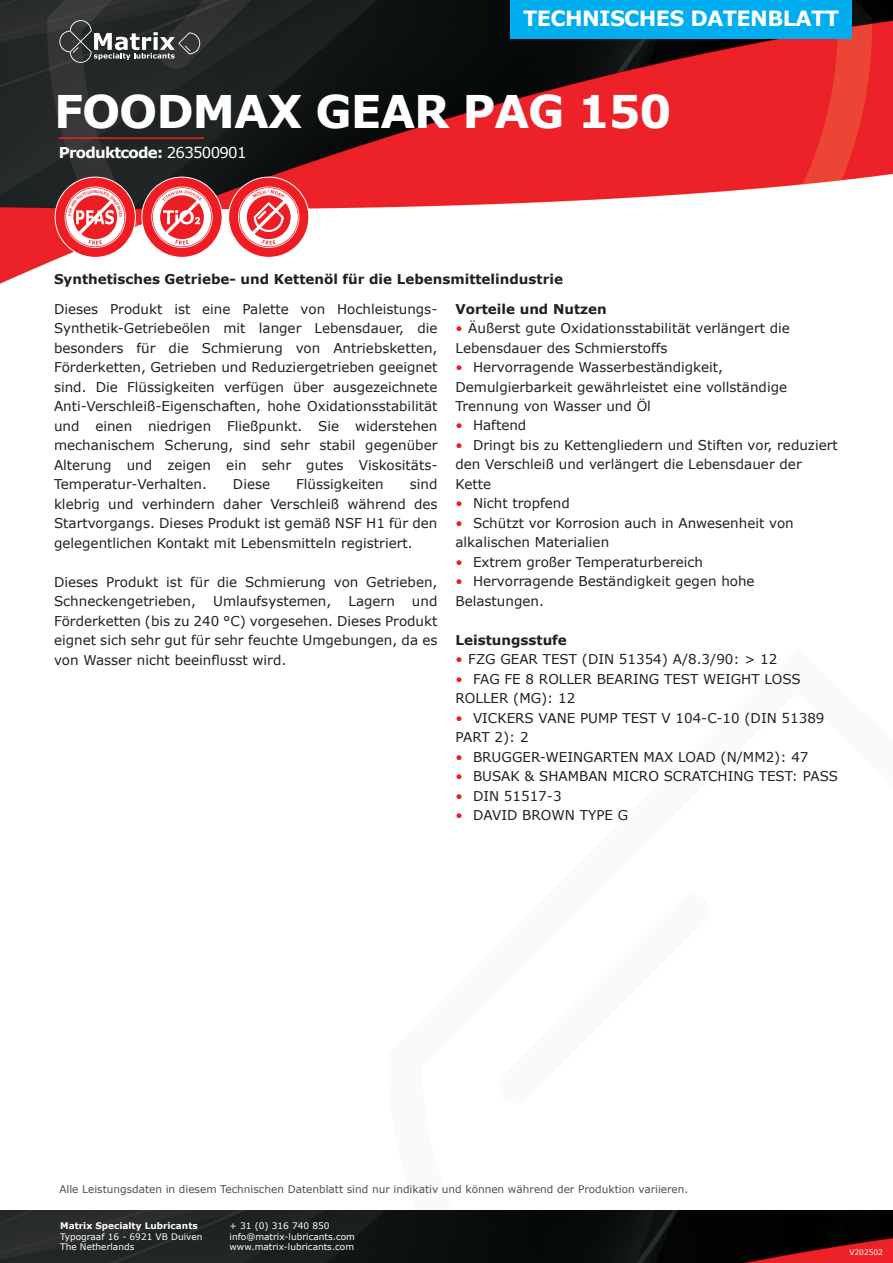
<style>
.page{position:relative;width:893px;height:1263px;background:#fff}
.page>*{position:absolute;margin:0;border:0;box-sizing:border-box;transform-origin:0 0}
.t1{font:700 45px "Verdana";letter-spacing:-.025em;color:#fff}
.t2{font:700 21px "Verdana";letter-spacing:-.03em;color:#fff}
.t3{font:700 15px "Verdana";letter-spacing:-.05em;color:#fff}
.t4{font:13.5px/19.5px "Verdana";color:#231f20}
.t5{font:700 13.5px "Verdana";color:#231f20}
.t6{font:10.5px "Verdana";color:#231f20}
.t7{font:9px/10.5px "Verdana";color:#fff}
.t8{font:700 9px "Verdana";color:#fff}
.t9{font:7.5px "Verdana";color:#fff}
.s1{font-weight:400}
.s2{color:#ee1d23}
</style>
<div class="page">
<img style="left:0;top:0;width:893px;height:284px">
<div style="left:510px;top:0;width:342px;height:38px;background:#00aeef"></div>
<svg style="left:59px;top:20px;width:141px;height:43px;background:#4f5152"></svg>
<img style="left:0;top:1211px;width:893px;height:52px">
<hr style="left:59px;top:137px;width:145px;height:2px;background:#ee1d23">
<svg style="left:55px;top:177px;width:254px;height:81px"></svg>
<h2 class="t2" style="left:523px;top:5px;width:318px">TECHNISCHES DATENBLATT</h2>
<h1 class="t1" style="left:54px;top:83px;width:619px">FOODMAX GEAR PAG 150</h1>
<p class="t3" style="left:59px;top:143px;width:189px">Produktcode: <span class="s1">263500901</span></p>
<p class="t5" style="left:54px;top:270px;width:510px">Synthetisches Getriebe- und Kettenöl für die Lebensmittelindustrie</p>
<p class="t4" style="left:54px;top:299px;width:385px;text-align:justify">Dieses Produkt ist eine Palette von Hochleistungs-Synthetik-Getriebeölen mit langer Lebensdauer, die besonders für die Schmierung von Antriebsketten, Förderketten, Getrieben und Reduziergetrieben geeignet sind. Die Flüssigkeiten verfügen über ausgezeichnete Anti-Verschleiß-Eigenschaften, hohe Oxidationsstabilität und einen niedrigen Fließpunkt. Sie widerstehen mechanischem Scherung, sind sehr stabil gegenüber Alterung und zeigen ein sehr gutes Viskositäts-Temperatur-Verhalten.</p>
<p class="t4" style="left:54px;top:475px;width:385px;text-align:justify;text-indent:356px">sind klebrig und verhindern daher Verschleiß während des Startvorgangs. Dieses Produkt ist gemäß NSF H1 für den gelegentlichen Kontakt mit Lebensmitteln registriert.</p>
<p class="t4" style="left:54px;top:572px;width:385px">Dieses Produkt ist für die Schmierung von Getrieben,<br>Schneckengetrieben,</p>
<p class="t4" style="left:233px;top:475px;width:39px">Diese</p>
<p class="t4" style="left:296px;top:475px;width:89px">Flüssigkeiten</p>
<p class="t4" style="left:213px;top:592px;width:120px">Umlaufsystemen,</p>
<p class="t4" style="left:348px;top:592px;width:48px">Lagern</p>
<p class="t4" style="left:54px;top:592px;width:385px;text-align:justify;text-indent:358px">und Förderketten (bis zu 240 °C) vorgesehen. Dieses Produkt eignet sich sehr gut für sehr feuchte Umgebungen, da es von Wasser nicht beeinflusst wird.</p>
<p class="t5" style="left:455px;top:300px;width:153px">Vorteile und Nutzen</p>
<p class="t4" style="left:455px;top:319px;width:336px"><span class="s2">•</span> Äußerst gute Oxidationsstabilität verlängert die<br>Lebensdauer des Schmierstoffs</p>
<p class="t4" style="left:455px;top:358px;width:333px"><span class="s2">•</span> Hervorragende Wasserbeständigkeit,<br>Demulgierbarkeit gewährleistet eine vollständige<br>Trennung von Wasser und Öl</p>
<p class="t4" style="left:455px;top:416px;width:72px"><span class="s2">•</span> Haftend</p>
<p class="t4" style="left:455px;top:435px;width:384px"><span class="s2">•</span> Dringt bis zu Kettengliedern und Stiften vor, reduziert den Verschleiß und verlängert die Lebensdauer der<br>Kette</p>
<p class="t4" style="left:455px;top:494px;width:116px"><span class="s2">•</span> Nicht tropfend</p>
<p class="t4" style="left:455px;top:513px;width:340px"><span class="s2">•</span> Schützt vor Korrosion auch in Anwesenheit von alkalischen Materialien</p>
<p class="t4" style="left:455px;top:552px;width:249px"><span class="s2">•</span> Extrem großer Temperaturbereich</p>
<p class="t4" style="left:455px;top:572px;width:301px"><span class="s2">•</span> Hervorragende Beständigkeit gegen hohe<br>Belastungen.</p>
<p class="t5" style="left:455px;top:631px;width:113px">Leistungsstufe</p>
<p class="t4" style="left:455px;top:650px;width:323px"><span class="s2">•</span> FZG GEAR TEST (DIN 51354) A/8.3/90: &gt; 12</p>
<p class="t4" style="left:455px;top:669px;width:347px"><span class="s2">•</span> FAG FE 8 ROLLER BEARING TEST WEIGHT LOSS<br>ROLLER (MG): 12</p>
<p class="t4" style="left:455px;top:708px;width:370px"><span class="s2">•</span> VICKERS VANE PUMP TEST V 104-C-10 (DIN 51389<br>PART 2): 2</p>
<p class="t4" style="left:455px;top:747px;width:354px"><span class="s2">•</span> BRUGGER-WEINGARTEN MAX LOAD (N/MM2): 47</p>
<p class="t4" style="left:455px;top:767px;width:384px"><span class="s2">•</span> BUSAK &amp; SHAMBAN MICRO SCRATCHING TEST: PASS</p>
<p class="t4" style="left:455px;top:786px;width:108px"><span class="s2">•</span> DIN 51517-3</p>
<p class="t4" style="left:455px;top:806px;width:174px"><span class="s2">•</span> DAVID BROWN TYPE G</p>
<p class="t6" style="left:59px;top:1183px;width:630px">Alle Leistungsdaten in diesem Technischen Datenblatt sind nur indikativ und können während der Produktion variieren.</p>
<p class="t8" style="left:60px;top:1220px;width:139px">Matrix Specialty Lubricants</p>
<p class="t7" style="left:60px;top:1231px;width:144px">Typograaf 16 - 6921 VB Duiven<br>The Netherlands</p>
<p class="t7" style="left:230px;top:1221px;width:127px">+ 31 (0) 316 740 850 info@matrix-lubricants.com www.matrix-lubricants.com</p>
<p class="t9" style="left:849px;top:1247px;width:35px">V202502</p>
</div>
